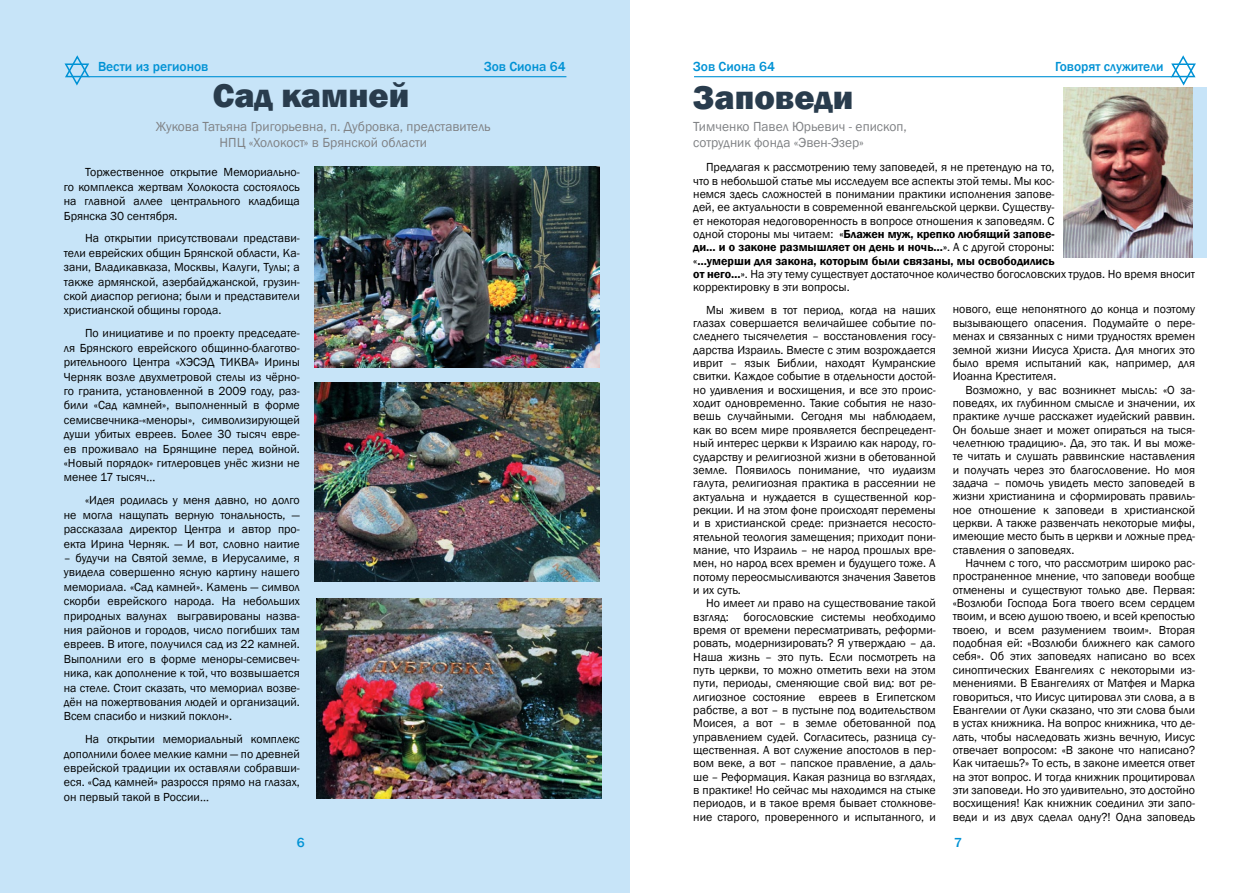
<style>
.page{position:relative;width:1259px;height:893px;background:#fff}
.page>*{position:absolute;margin:0;border:0;box-sizing:border-box;transform-origin:0 0}
.t1{font:800 34.5px "Franklin Gothic";color:#293c4d}
.t2{font:13.5px/16.2px "Franklin Gothic";color:#808285;text-align:center}
.t3{font:500 13.5px "Franklin Gothic";color:#0092d5}
.t4{font:12px/13.4px "Franklin Gothic";color:#000;text-align:justify}
.s1{font-weight:600}
</style>
<div class="page">
<div style="left:0;top:0;width:629px;height:893px;background:#c7e4f8"></div>
<img style="left:1063px;top:87px;width:130px;height:170px">
<div style="left:1193px;top:87px;width:13px;height:170px;background:#c7e4f8"></div>
<hr style="left:694px;top:76px;width:477px;height:1px;background:#0092d5">
<svg style="left:1169px;top:55px;width:27px;height:31px"></svg>
<hr style="left:89px;top:76px;width:477px;height:1px;background:#0092d5">
<svg style="left:64px;top:55px;width:27px;height:31px"></svg>
<img style="left:315px;top:383px;width:285px;height:198px">
<img style="left:315px;top:167px;width:285px;height:201px">
<img style="left:317px;top:598px;width:285px;height:200px">
<p class="t3" style="left:98px;top:58px;width:112px">Вести из регионов</p>
<p class="t3" style="left:484px;top:58px;width:83px">Зов Сиона 64</p>
<p class="t3" style="left:693px;top:58px;width:83px">Зов Сиона 64</p>
<p class="t3" style="left:1055px;top:58px;width:110px">Говорят служители</p>
<h1 class="t1" style="left:213px;top:73px;width:198px">Сад камней</h1>
<p class="t2" style="left:156px;top:118px;width:336px">Жукова Татьяна Григорьевна, п. Дубровка, представитель<br>НПЦ «Холокост» в Брянской области</p>
<p class="t4" style="left:64px;top:165px;width:237px;line-height:14.4px;text-indent:21px">Торжественное открытие Мемориально&shy;го комплекса жертвам Холокоста состоялось на главной аллее центрального кладбища Брянска 30 сентября.</p>
<p class="t4" style="left:64px;top:232px;width:237px;line-height:14.4px;text-indent:21px">На открытии присутствовали представи&shy;тели еврейских общин Брянской области, Ка&shy;зани, Владикавказа, Москвы, Калуги, Тулы; а также армянской, азербайджанской, грузин&shy;ской диаспор региона; были и представители христианской общины города.</p>
<p class="t4" style="left:64px;top:326px;width:238px;line-height:14.4px;text-indent:21px">По инициативе и по проекту председате&shy;ля Брянского еврейского общинно-благотво&shy;рительноого Центра «ХЭСЭД ТИКВА» Ирины Черняк возле двухметровой стелы из чёрно&shy;го гранита, установленной в 2009 году, раз&shy;били «Сад камней», выполненный в форме семисвечника-«меноры», символизирующей души убитых евреев. Более 30 тысяч евре&shy;ев проживало на Брянщине перед войной. «Новый порядок» гитлеровцев унёс жизни не менее 17 тысяч…</p>
<p class="t4" style="left:64px;top:493px;width:237px;line-height:14.4px;text-indent:21px">«Идея родилась у меня давно, но долго не могла нащупать верную тональность, — рассказала директор Центра и автор про&shy;екта Ирина Черняк. — И вот, словно наитие</p>
<p class="t4" style="left:64px;top:551px;width:237px;line-height:14.4px">– будучи на Святой земле, в Иерусалиме, я увидела совершенно ясную картину нашего мемориала. «Сад камней». Камень — символ скорби еврейского народа. На небольших природных валунах выгравированы назва&shy;ния районов и городов, число погибших там евреев. В итоге, получился сад из 22 камней.<br>Выполнили его в форме меноры-семисвеч&shy;ника, как дополнение к той, что возвышается на стеле. Стоит сказать, что мемориал возве&shy;дён на пожертвования людей и организаций.<br>Всем спасибо и низкий поклон».</p>
<p class="t4" style="left:64px;top:732px;width:237px;line-height:14.4px;text-indent:21px">На открытии мемориальный комплекс дополнили более мелкие камни — по древней еврейской традиции их оставляли собравши&shy;еся. «Сад камней» разросся прямо на глазах, он первый такой в России…</p>
<h1 class="t1" style="left:693px;top:75px;width:162px">Заповеди</h1>
<p class="t2" style="left:693px;top:118px;width:215px;text-align:left">Тимченко Павел Юрьевич - епископ, сотрудник фонда «Эвен-Эзер»</p>
<p class="t4" style="left:693px;top:161px;width:503px;text-align:left;text-indent:13px">Предлагая к рассмотрению тему заповедей, я не претендую на то,<br>что в небольшой статье мы исследуем все аспекты этой темы. Мы кос-<br>немся здесь сложностей в понимании практики исполнения запове-<br>дей, ее актуальности в современной евангельской церкви. Существу-<br>ет некоторая недоговоренность в вопросе отношения к заповедям. С<br>одной стороны мы читаем: <span class="s1">«Блажен муж, крепко любящий запове-<br>ди… и о законе размышляет он день и ночь…»</span>. А с другой стороны:<br><span class="s1">«…умерши для закона, которым были связаны, мы освободились<br>от него…»</span>. На эту тему существует достаточное количество богословских трудов. Но время вносит корректировку в эти вопросы.</p>
<p class="t4" style="left:693px;top:303px;width:244px;text-indent:13px">Мы живем в тот период, когда на наших глазах совершается величайшее событие по&shy;следнего тысячелетия – восстановления госу&shy;дарства Израиль. Вместе с этим возрождается иврит – язык Библии, находят Кумранские свитки. Каждое событие в отдельности достой&shy;но удивления и восхищения, и все это проис&shy;ходит одновременно. Такие события не назо&shy;вешь случайными. Сегодня мы наблюдаем, как во всем мире проявляется беспрецедент&shy;ный интерес церкви к Израилю как народу, го&shy;сударству и религиозной жизни в обетованной земле. Появилось понимание, что иудаизм галута, религиозная практика в рассеянии не актуальна и нуждается в существенной кор&shy;рекции. И на этом фоне происходят перемены и в христианской среде: признается несосто&shy;ятельной теология замещения; приходит пони&shy;мание, что Израиль – не народ прошлых вре&shy;мен, но народ всех времен и будущего тоже. А потому переосмысливаются значения Заветов и их суть.</p>
<p class="t4" style="left:693px;top:597px;width:244px;text-indent:13px">Но имеет ли право на существование такой взгляд: богословские системы необходимо время от времени пересматривать, реформи&shy;ровать, модернизировать? Я утверждаю – да.<br>Наша жизнь – это путь. Если посмотреть на путь церкви, то можно отметить вехи на этом пути, периоды, сменяющие свой вид: вот ре&shy;лигиозное состояние евреев в Египетском рабстве, а вот – в пустыне под водительством Моисея, а вот – в земле обетованной под управлением судей. Согласитесь, разница су&shy;щественная. А вот служение апостолов в пер&shy;вом веке, а вот – папское правление, а даль&shy;ше – Реформация. Какая разница во взглядах, в практике! Но сейчас мы находимся на стыке периодов, и в такое время бывает столкнове&shy;ние старого, проверенного и испытанного, и</p>
<p class="t4" style="left:952px;top:303px;width:244px">нового, еще непонятного до конца и поэтому вызывающего опасения. Подумайте о пере&shy;менах и связанных с ними трудностях времен земной жизни Иисуса Христа. Для многих это было время испытаний как, например, для Иоанна Крестителя.</p>
<p class="t4" style="left:952px;top:383px;width:244px;text-indent:13px">Возможно, у вас возникнет мысль: «О за&shy;поведях, их глубинном смысле и значении, их практике лучше расскажет иудейский раввин.<br>Он больше знает и может опираться на тыся&shy;челетнюю традицию». Да, это так. И вы може&shy;те читать и слушать раввинские наставления и получать через это благословение. Но моя задача – помочь увидеть место заповедей в жизни христианина и сформировать правиль&shy;ное отношение к заповеди в христианской церкви. А также развенчать некоторые мифы, имеющие место быть в церкви и ложные пред&shy;ставления о заповедях.</p>
<p class="t4" style="left:952px;top:557px;width:244px;text-indent:13px">Начнем с того, что рассмотрим широко рас&shy;пространенное мнение, что заповеди вообще отменены и существуют только две. Первая: «Возлюби Господа Бога твоего всем сердцем твоим, и всею душою твоею, и всей крепостью твоею, и всем разумением твоим». Вторая подобная ей: «Возлюби ближнего как самого себя». Об этих заповедях написано во всех синоптических Евангелиях с некоторыми из&shy;менениями. В Евангелиях от Матфея и Марка говориться, что Иисус цитировал эти слова, а в Евангелии от Луки сказано, что эти слова были в устах книжника. На вопрос книжника, что де&shy;лать, чтобы наследовать жизнь вечную, Иисус отвечает вопросом: «В законе что написано?<br>Как читаешь?» То есть, в законе имеется ответ на этот вопрос. И тогда книжник процитировал эти заповеди. Но это удивительно, это достойно восхищения! Как книжник соединил эти запо&shy;веди и из двух сделал одну?! Одна заповедь</p>
<p class="t3" style="left:297px;top:834px;width:9px">6</p>
<p class="t3" style="left:954px;top:834px;width:9px">7</p>
</div>
